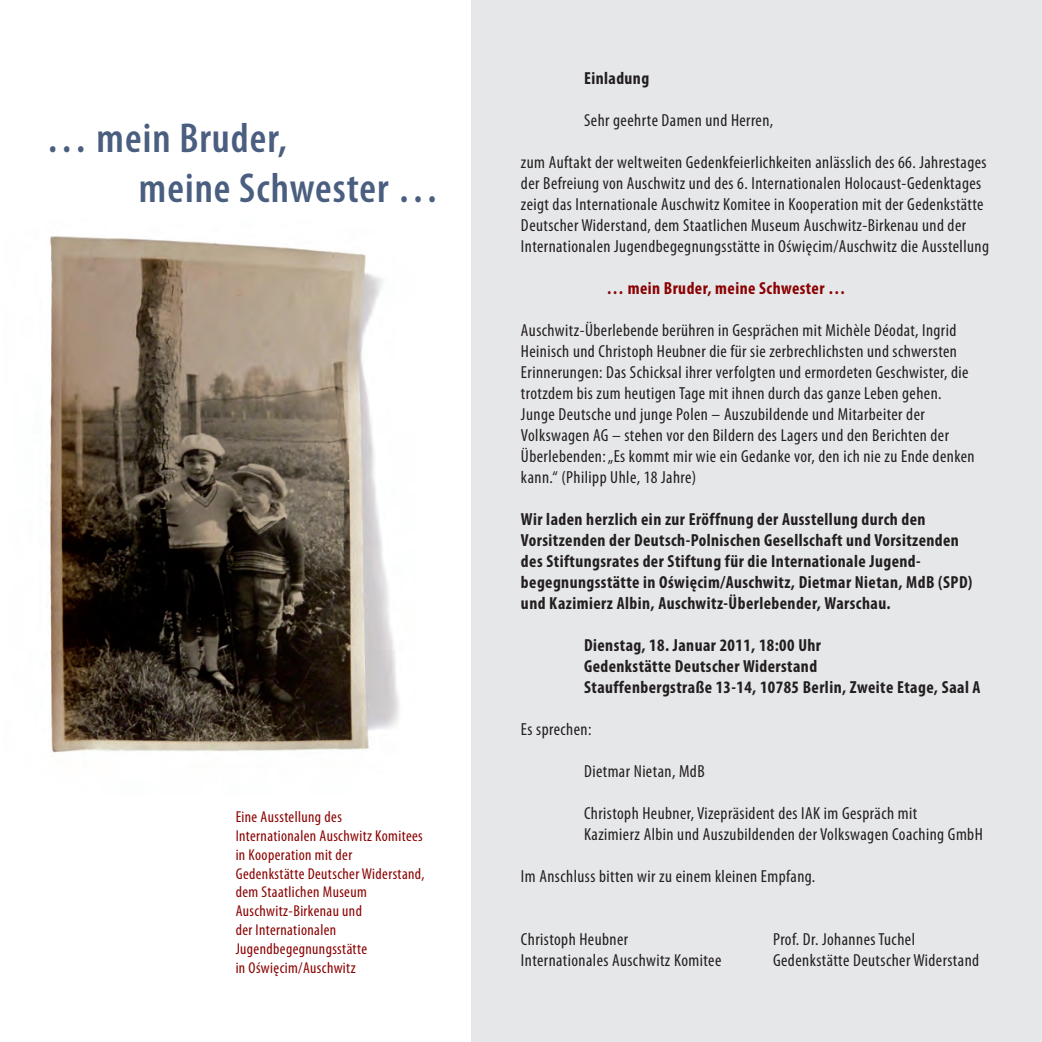
<style>
.page{position:relative;width:1042px;height:1042px;background:#fff}
.page>*{position:absolute;margin:0;border:0;box-sizing:border-box;transform-origin:0 0}
.t1{font:600 condensed 42px/50.4px "Myriad Pro";letter-spacing:.025em;color:#4a5e7f}
.t2{font:condensed 17.5px/21px "Myriad Pro";letter-spacing:.025em;color:#231f20}
.t3{font:700 condensed 17.5px/21px "Myriad Pro";letter-spacing:.025em;color:#231f20}
.t4{font:700 condensed 17.5px "Myriad Pro";letter-spacing:.025em;color:#8b0202}
.t5{font:condensed 15.75px/18.9px "Myriad Pro";letter-spacing:.025em;color:#8b0202}
</style>
<div class="page">
<div style="left:471px;top:0;width:571px;height:1042px;background:#e6e7e9"></div>
<img style="left:49px;top:236px;width:350px;height:517px">
<h1 class="t1" style="left:139px;top:112px;width:302px;text-indent:-93px">… mein Bruder,<br>meine Schwester …</h1>
<p class="t5" style="left:236px;top:807px;width:190px">Eine Ausstellung des<br>Internationalen Auschwitz Komitees in Kooperation mit der<br>Gedenkstätte Deutscher Widerstand, dem Staatlichen Museum<br>Auschwitz-Birkenau und<br>der Internationalen<br>Jugendbegegnungsstätte<br>in Oświęcim/Auschwitz</p>
<p class="t3" style="left:584px;top:67px;width:67px">Einladung</p>
<p class="t2" style="left:584px;top:109px;width:191px">Sehr geehrte Damen und Herren,</p>
<p class="t2" style="left:521px;top:151px;width:469px">zum Auftakt der weltweiten Gedenkfeierlichkeiten anlässlich des 66. Jahrestages der Befreiung von Auschwitz und des 6. Internationalen Holocaust-Gedenktages zeigt das Internationale Auschwitz Komitee in Kooperation mit der Gedenkstätte Deutscher Widerstand, dem Staatlichen Museum Auschwitz-Birkenau und der Internationalen Jugendbegegnungsstätte in Oświęcim/Auschwitz die Ausstellung</p>
<p class="t4" style="left:606px;top:277px;width:241px">… mein Bruder, meine Schwester …</p>
<p class="t2" style="left:521px;top:319px;width:455px">Auschwitz-Überlebende berühren in Gesprächen mit Michèle Déodat, Ingrid Heinisch und Christoph Heubner die für sie zerbrechlichsten und schwersten Erinnerungen: Das Schicksal ihrer verfolgten und ermordeten Geschwister, die trotzdem bis zum heutigen Tage mit ihnen durch das ganze Leben gehen.<br>Junge Deutsche und junge Polen – Auszubildende und Mitarbeiter der Volkswagen AG – stehen vor den Bildern des Lagers und den Berichten der Überlebenden: „Es kommt mir wie ein Gedanke vor, den ich nie zu Ende denken kann.“ (Philipp Uhle, 18 Jahre)</p>
<p class="t3" style="left:521px;top:508px;width:453px">Wir laden herzlich ein zur Eröffnung der Ausstellung durch den Vorsitzenden der Deutsch-Polnischen Gesellschaft und Vorsitzenden des Stiftungsrates der Stiftung für die Internationale Jugend&shy;begegnungsstätte in Oświęcim/Auschwitz, Dietmar Nietan, MdB (SPD) und Kazimierz Albin, Auschwitz-Überlebender, Warschau.</p>
<p class="t3" style="left:584px;top:634px;width:398px">Dienstag, 18. Januar 2011, 18:00 Uhr<br>Gedenkstätte Deutscher Widerstand<br>Stauffenbergstraße 13-14, 10785 Berlin, Zweite Etage, Saal A</p>
<p class="t2" style="left:521px;top:718px;width:72px">Es sprechen:</p>
<p class="t2" style="left:584px;top:760px;width:122px">Dietmar Nietan, MdB</p>
<p class="t2" style="left:584px;top:802px;width:400px">Christoph Heubner, Vizepräsident des IAK im Gespräch mit<br>Kazimierz Albin und Auszubildenden der Volkswagen Coaching GmbH</p>
<p class="t2" style="left:521px;top:865px;width:296px">Im Anschluss bitten wir zu einem kleinen Empfang.</p>
<p class="t2" style="left:521px;top:928px;width:109px">Christoph Heubner</p>
<p class="t2" style="left:773px;top:928px;width:143px">Prof. Dr. Johannes Tuchel</p>
<p class="t2" style="left:521px;top:949px;width:202px">Internationales Auschwitz Komitee</p>
<p class="t2" style="left:773px;top:949px;width:208px">Gedenkstätte Deutscher Widerstand</p>
</div>
